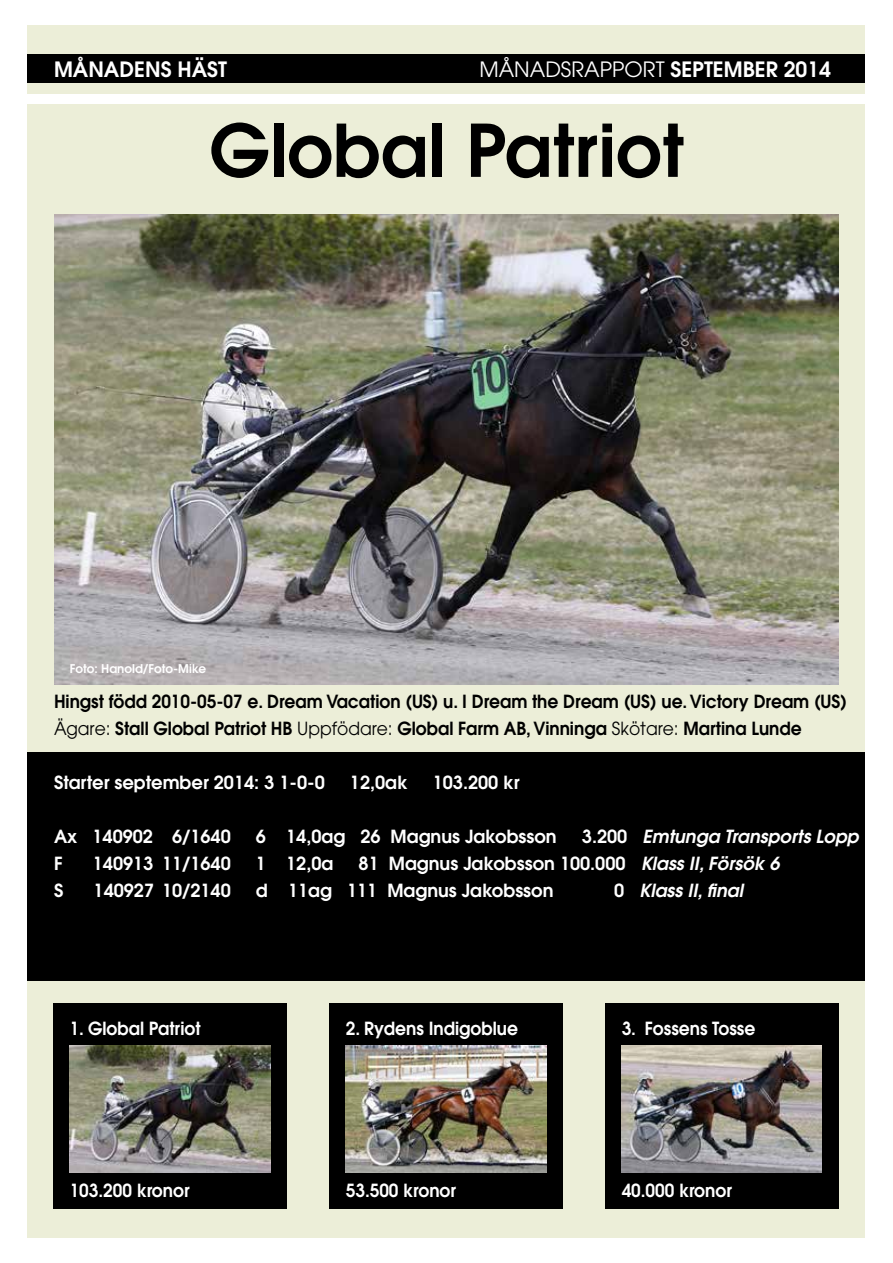
<style>
.page{position:relative;width:893px;height:1263px;background:#fff}
.page>*{position:absolute;margin:0;border:0;box-sizing:border-box;transform-origin:0 0}
.t1{font:600 72px "Avant Garde";color:#000}
.t2{font:21px "Avant Garde";color:#fff}
.t3{font:600 21px "Avant Garde";color:#fff}
.t4{font:600 18px "Avant Garde";color:#fff}
.t5{font:600 18px/27px "Avant Garde";color:#000;scale:.95 1}
.t6{font:600 18px "Avant Garde";color:#fff;scale:.95 1}
.t7{font:italic 600 18px "Avant Garde";color:#fff}
.t8{font:600 12px "Avant Garde";color:#fff}
.s1{font-weight:600}
.s2{font-weight:400}
.s3{font-style:normal}
.s4{font-style:italic}
</style>
<div class="page">
<div style="left:28px;top:104px;width:837px;height:648px;background:#eceed8"></div>
<div style="left:27px;top:981px;width:838px;height:256px;background:#eceed8"></div>
<div style="left:27px;top:752px;width:838px;height:229px;background:#000"></div>
<div style="left:28px;top:26px;width:837px;height:68px;background:#eceed8"></div>
<div style="left:28px;top:54px;width:837px;height:28px;background:#000"></div>
<div style="left:54px;top:1003px;width:233px;height:206px;background:#000"></div>
<div style="left:329px;top:1003px;width:234px;height:206px;background:#000"></div>
<div style="left:605px;top:1003px;width:234px;height:206px;background:#000"></div>
<img style="left:70px;top:1045px;width:200px;height:127px">
<img style="left:346px;top:1045px;width:200px;height:127px">
<img style="left:622px;top:1045px;width:200px;height:127px">
<img style="left:54px;top:215px;width:785px;height:469px">
<p class="t3" style="left:54px;top:56px;width:175px">MÅNADENS HÄST</p>
<p class="t2" style="left:479px;top:57px;width:353px">MÅNADSRAPPORT <span class="s1">SEPTEMBER 2014</span></p>
<h1 class="t1" style="left:209px;top:103px;width:476px">Global Patriot</h1>
<p class="t8" style="left:70px;top:661px;width:138px">Foto: Hanold/Foto-Mike</p>
<p class="t5" style="left:54px;top:688px;width:836px">Hingst född 2010-05-07 e. Dream Vacation (US) u. I Dream the Dream (US) ue. Victory Dream (US)<br><span class="s2">Ägare:</span> Stall Global Patriot HB <span class="s2">Uppfödare:</span> Global Farm AB, Vinninga <span class="s2">Skötare:</span> Martina Lunde</p>
<p class="t4" style="left:54px;top:771px;width:272px">Starter september 2014: 3 1-0-0</p>
<p class="t4" style="left:350px;top:771px;width:59px">12,0ak</p>
<p class="t4" style="left:433px;top:771px;width:88px">103.200 kr</p>
<p class="t4" style="left:54px;top:825px;width:178px">Ax 140902 6/1640</p>
<p class="t4" style="left:256px;top:825px;width:302px">6 14,0ag 26 Magnus Jakobsson</p>
<p class="t7" style="left:582px;top:825px;width:278px"><span class="s3">3.200</span> Emtunga Transports Lopp</p>
<p class="t4" style="left:54px;top:852px;width:10px">F</p>
<p class="t4" style="left:93px;top:852px;width:139px">140913 11/1640</p>
<p class="t4" style="left:256px;top:852px;width:79px">1 12,0a</p>
<p class="t4" style="left:359px;top:852px;width:422px">81 Magnus Jakobsson 100.000 <span class="s4">Klass II, Försök 6</span></p>
<p class="t4" style="left:54px;top:879px;width:11px">S</p>
<p class="t4" style="left:94px;top:879px;width:139px">140927 10/2140</p>
<p class="t4" style="left:256px;top:879px;width:299px">d 11ag 111 Magnus Jakobsson</p>
<p class="t7" style="left:614px;top:879px;width:131px"><span class="s3">0</span> Klass II, final</p>
<p class="t6" style="left:70px;top:1017px;width:139px">1. Global Patriot</p>
<p class="t6" style="left:70px;top:1179px;width:128px">103.200 kronor</p>
<p class="t6" style="left:346px;top:1017px;width:183px">2. Rydens Indigoblue</p>
<p class="t6" style="left:346px;top:1179px;width:118px">53.500 kronor</p>
<p class="t6" style="left:622px;top:1017px;width:142px">3. Fossens Tosse</p>
<p class="t6" style="left:622px;top:1179px;width:118px">40.000 kronor</p>
</div>
